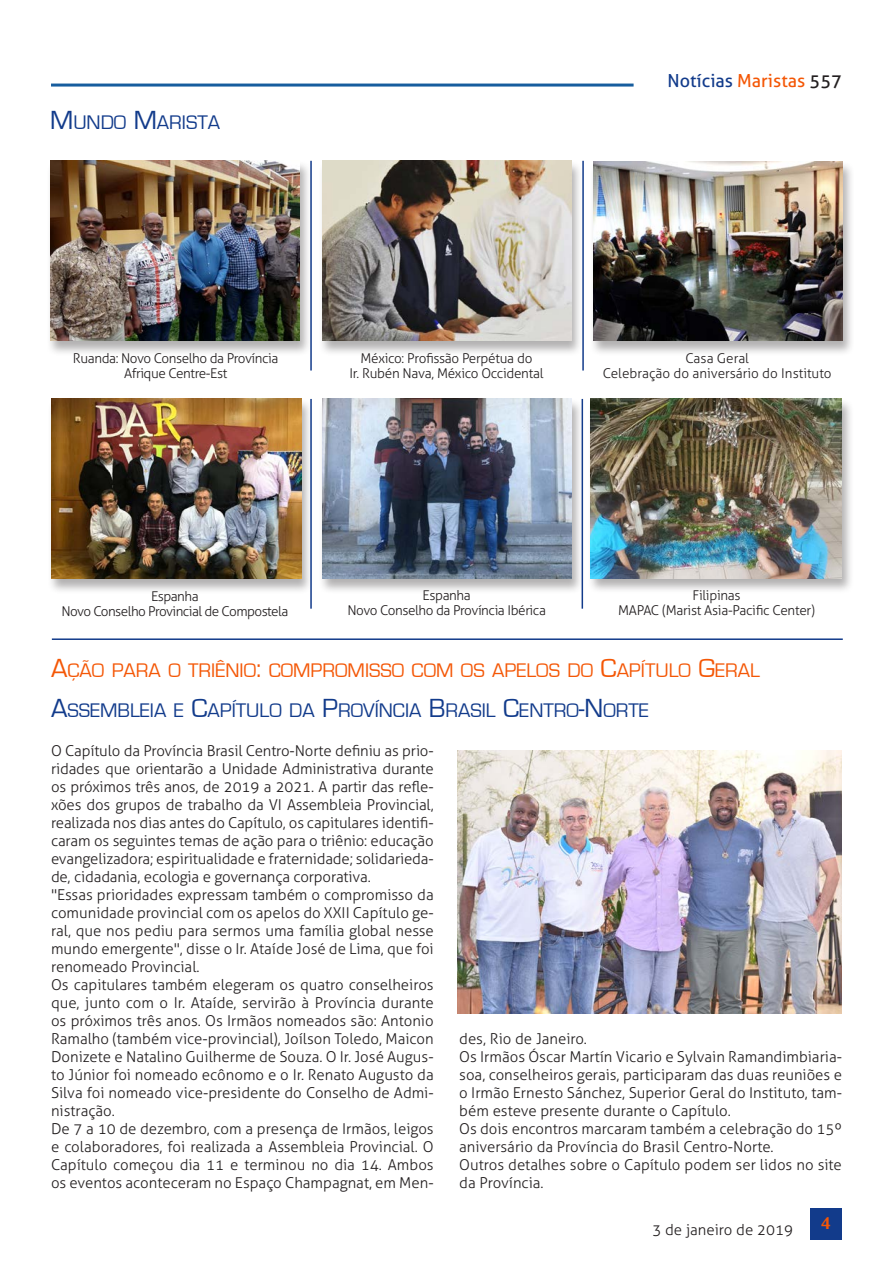
<style>
.page{position:relative;width:893px;height:1263px;background:#fff}
.page>*{position:absolute;margin:0;border:0;box-sizing:border-box;transform-origin:0 0}
.Titolo{font:20.25px "Eurostile";color:#123b8b}
.Titolo-2{font:20.25px "Eurostile";color:#f45706}
.t1{font:18px "Aller";color:#123b8b}
.t2{font:700 18px "Novarese IT Cby BT";color:#f45706}
.Testo_sinEspacio{font:300 15px/18px "Aller";color:#231f20;text-align:justify}
.DidacaliaFotos{font:300 13.5px "Aller";letter-spacing:-.03em;color:#231f20}
.DidacaliaFotos-2{font:300 13.5px "Aller";color:#231f20}
.s1{font-size:27px}
.s2{color:#f45706}
.s3{color:#231f20}
</style>
<div class="page">
<hr style="left:51px;top:84px;width:583px;height:3px;background:#175d9e">
<div style="left:810px;top:1208px;width:32px;height:31px;background:#123b8b"></div>
<hr style="left:52px;top:638px;width:791px;height:2px;background:#123b8b">
<div style="left:587px;top:398px;width:267px;height:195px;background:#231f20;opacity:.35"></div>
<img style="left:591px;top:399px;width:251px;height:179px">
<div style="left:318px;top:160px;width:266px;height:196px;background:#231f20;opacity:.35"></div>
<img style="left:322px;top:161px;width:249px;height:180px">
<div style="left:589px;top:161px;width:266px;height:195px;background:#231f20;opacity:.35"></div>
<img style="left:593px;top:162px;width:250px;height:179px">
<div style="left:318px;top:398px;width:266px;height:196px;background:#231f20;opacity:.35"></div>
<img style="left:322px;top:399px;width:250px;height:180px">
<div style="left:47px;top:398px;width:267px;height:197px;background:#231f20;opacity:.35"></div>
<img style="left:51px;top:399px;width:250px;height:180px">
<hr style="left:310px;top:161px;width:2px;height:209px;background:#123b8b">
<hr style="left:582px;top:161px;width:2px;height:209px;background:#123b8b">
<hr style="left:310px;top:399px;width:2px;height:210px;background:#123b8b">
<hr style="left:582px;top:399px;width:1px;height:210px;background:#123b8b">
<div style="left:46px;top:160px;width:266px;height:196px;background:#231f20;opacity:.35"></div>
<img style="left:50px;top:161px;width:250px;height:180px">
<img style="left:457px;top:750px;width:385px;height:263px">
<p class="Titolo" style="left:50px;top:111px;width:171px"><span class="s1">M</span> UNDO <span class="s1">M</span>ARISTA</p>
<p class="t1" style="left:667px;top:69px;width:176px">Notícias <span class="s2">Maristas</span> <span class="s3">557</span></p>
<p class="DidacaliaFotos" style="left:73px;top:350px;width:207px">Ruanda: Novo Conselho da Província</p>
<p class="DidacaliaFotos" style="left:124px;top:365px;width:105px">Afrique Centre-Est</p>
<p class="DidacaliaFotos" style="left:361px;top:350px;width:173px">México: Profissão Perpétua do</p>
<p class="DidacaliaFotos" style="left:350px;top:365px;width:195px">Ir. Rubén Nava, México Occidental</p>
<p class="DidacaliaFotos-2" style="left:685px;top:350px;width:65px">Casa Geral</p>
<p class="DidacaliaFotos-2" style="left:603px;top:365px;width:230px">Celebração do aniversário do Instituto</p>
<p class="DidacaliaFotos" style="left:151px;top:588px;width:49px">Espanha</p>
<p class="DidacaliaFotos" style="left:61px;top:603px;width:228px">Novo Conselho Provincial de Compostela</p>
<p class="DidacaliaFotos" style="left:423px;top:587px;width:50px">Espanha</p>
<p class="DidacaliaFotos" style="left:347px;top:602px;width:200px">Novo Conselho da Província Ibérica</p>
<p class="DidacaliaFotos" style="left:692px;top:587px;width:50px">Filipinas</p>
<p class="DidacaliaFotos" style="left:618px;top:602px;width:198px">MAPAC (Marist Asia-Pacific Center)</p>
<p class="Titolo-2" style="left:51px;top:659px;width:710px"><span class="s1">A</span>ÇÃO PARA O TRIÊNIO<span class="s1">:</span> COMPROMISSO COM OS APELOS DO <span class="s1">C</span>APÍTULO <span class="s1">G</span>ERAL</p>
<p class="Titolo" style="left:51px;top:699px;width:599px"><span class="s1">A</span>SSEMBLEIA E <span class="s1">C</span>APÍTULO DA <span class="s1">P</span>ROVÍNCIA <span class="s1">B</span>RASIL <span class="s1">C</span>ENTRO<span class="s1">-N</span> ORTE</p>
<p class="Testo_sinEspacio" style="left:51px;top:742px;width:384px">O Capítulo da Província Brasil Centro-Norte definiu as prio&shy;ridades que orientarão a Unidade Administrativa durante os próximos três anos, de 2019 a 2021. A partir das refle&shy;xões dos grupos de trabalho da VI Assembleia Provincial, realizada nos dias antes do Capítulo, os capitulares identifi&shy;caram os seguintes temas de ação para o triênio: educação evangelizadora; espiritualidade e fraternidade; solidarieda&shy;de, cidadania, ecologia e governança corporativa.</p>
<p class="Testo_sinEspacio" style="left:51px;top:886px;width:384px">"Essas prioridades expressam também o compromisso da comunidade provincial com os apelos do XXII Capítulo ge&shy;ral, que nos pediu para sermos uma família global nesse mundo emergente", disse o Ir. Ataíde José de Lima, que foi renomeado Provincial.</p>
<p class="Testo_sinEspacio" style="left:51px;top:976px;width:384px">Os capitulares também elegeram os quatro conselheiros que, junto com o Ir. Ataíde, servirão à Província durante os próximos três anos. Os Irmãos nomeados são: Antonio Ramalho (também vice-provincial), Joílson Toledo, Maicon Donizete e Natalino Guilherme de Souza. O Ir. José Augus&shy;to Júnior foi nomeado ecônomo e o Ir. Renato Augusto da Silva foi nomeado vice-presidente do Conselho de Admi&shy;nistração.</p>
<p class="Testo_sinEspacio" style="left:51px;top:1120px;width:384px">De 7 a 10 de dezembro, com a presença de Irmãos, leigos e colaboradores, foi realizada a Assembleia Provincial. O Capítulo começou dia 11 e terminou no dia 14. Ambos os eventos aconteceram no Espaço Champagnat, em Men-</p>
<p class="Testo_sinEspacio" style="left:459px;top:1030px;width:129px">des, Rio de Janeiro.</p>
<p class="Testo_sinEspacio" style="left:459px;top:1048px;width:384px">Os Irmãos Óscar Martín Vicario e Sylvain Ramandimbiaria&shy;soa, conselheiros gerais, participaram das duas reuniões e o Irmão Ernesto Sánchez, Superior Geral do Instituto, tam&shy;bém esteve presente durante o Capítulo.</p>
<p class="Testo_sinEspacio" style="left:459px;top:1120px;width:384px">Os dois encontros marcaram também a celebração do 15º aniversário da Província do Brasil Centro-Norte.</p>
<p class="Testo_sinEspacio" style="left:459px;top:1156px;width:384px">Outros detalhes sobre o Capítulo podem ser lidos no site da Província.</p>
<p class="Testo_sinEspacio" style="left:652px;top:1220px;width:142px">3 de janeiro de 2019</p>
<p class="t2" style="left:821px;top:1212px;width:12px">4</p>
</div>
